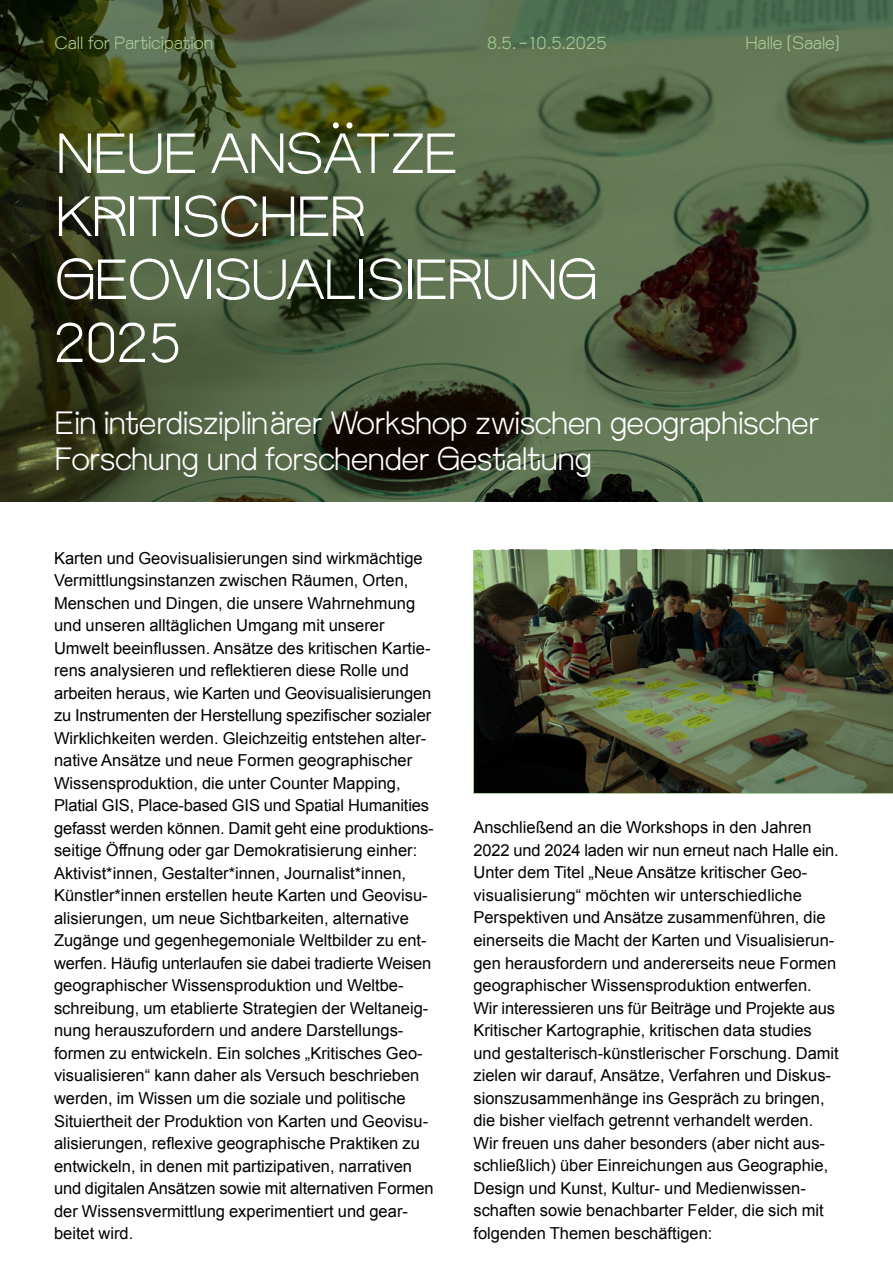
<style>
.page{position:relative;width:893px;height:1263px;background:#fff}
.page>*{position:absolute;margin:0;border:0;box-sizing:border-box;transform-origin:0 0}
.t1{font:52.5px/63px "Fabio XM Extra Funk";letter-spacing:-.025em;color:#fff}
.t2{font:30px/36px "Fabio XM Extra Funk";letter-spacing:-.03em;color:#fff}
.t3{font:16.5px/22.5px "Arial";color:#000}
.t4{font:16.5px "Fabio XM Extra Funk";letter-spacing:-.01em;color:#abcf99}
</style>
<div class="page">
<svg style="left:0;top:0;width:893px;height:502px;background:#4b5b3c"></svg>
<img style="left:474px;top:550px;width:419px;height:243px">
<p class="t4" style="left:55px;top:31px;width:161px">Call for Participation</p>
<p class="t4" style="left:487px;top:31px;width:121px">8.5.-10.5.2025</p>
<p class="t4" style="left:745px;top:31px;width:96px">Halle (Saale)</p>
<h1 class="t1" style="left:55px;top:120px;width:545px">NEUE ANSÄTZE<br>KRITISCHER<br>GEOVISUALISIERUNG<br>2025</h1>
<h2 class="t2" style="left:55px;top:404px;width:766px">Ein interdisziplinärer Workshop zwischen geographischer<br>Forschung und forschender Gestaltung</h2>
<p class="t3" style="left:54px;top:547px;width:381px">Karten und Geovisualisierungen sind wirkmächtige Vermittlungsinstanzen zwischen Räumen, Orten, Menschen und Dingen, die unsere Wahrnehmung und unseren alltäglichen Umgang mit unserer Umwelt beeinflussen. Ansätze des kritischen Kartie&shy;rens analysieren und reflektieren diese Rolle und arbeiten heraus, wie Karten und Geovisualisierungen zu Instrumenten der Herstellung spezifischer sozialer Wirklichkeiten werden. Gleichzeitig entstehen alter&shy;native Ansätze und neue Formen geographischer Wissensproduktion, die unter Counter Mapping, Platial GIS, Place-based GIS und Spatial Humanities gefasst werden können. Damit geht eine produktions&shy;seitige Öffnung oder gar Demokratisierung einher:<br>Aktivist*innen, Gestalter*innen, Journalist*innen, Künstler*innen erstellen heute Karten und Geovisu&shy;alisierungen, um neue Sichtbarkeiten, alternative Zugänge und gegenhegemoniale Weltbilder zu ent&shy;werfen. Häufig unterlaufen sie dabei tradierte Weisen geographischer Wissensproduktion und Weltbe&shy;schreibung, um etablierte Strategien der Weltaneig&shy;nung herauszufordern und andere Darstellungs&shy;formen zu entwickeln. Ein solches „Kritisches Geo&shy;visualisieren“ kann daher als Versuch beschrieben werden, im Wissen um die soziale und politische Situiertheit der Produktion von Karten und Geovisu&shy;alisierungen, reflexive geographische Praktiken zu entwickeln, in denen mit partizipativen, narrativen und digitalen Ansätzen sowie mit alternativen Formen der Wissensvermittlung experimentiert und gear&shy;beitet wird.</p>
<p class="t3" style="left:473px;top:816px;width:367px">Anschließend an die Workshops in den Jahren 2022 und 2024 laden wir nun erneut nach Halle ein.<br>Unter dem Titel „Neue Ansätze kritischer Geo&shy;visualisierung“ möchten wir unterschiedliche Perspektiven und Ansätze zusammenführen, die einerseits die Macht der Karten und Visualisierun&shy;gen herausfordern und andererseits neue Formen geographischer Wissensproduktion entwerfen.<br>Wir interessieren uns für Beiträge und Projekte aus Kritischer Kartographie, kritischen data studies und gestalterisch-künstlerischer Forschung. Damit zielen wir darauf, Ansätze, Verfahren und Diskus&shy;sionszusammenhänge ins Gespräch zu bringen, die bisher vielfach getrennt verhandelt werden.<br>Wir freuen uns daher besonders (aber nicht aus&shy;schließlich) über Einreichungen aus Geographie, Design und Kunst, Kultur- und Medienwissen&shy;schaften sowie benachbarter Felder, die sich mit folgenden Themen beschäftigen:</p>
</div>
